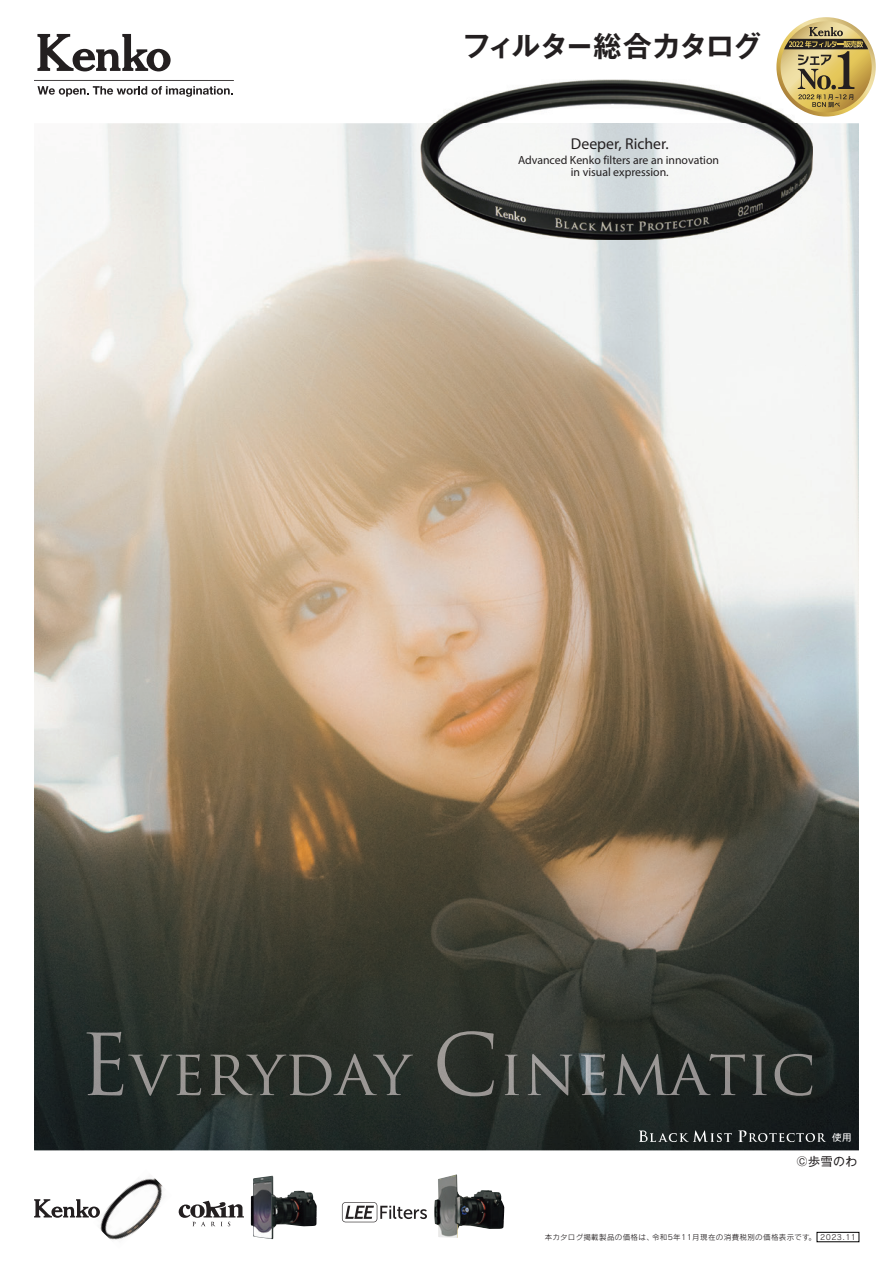
<style>
.page{position:relative;width:893px;height:1263px;background:#fff}
.page>*{position:absolute;margin:0;border:0;box-sizing:border-box;transform-origin:0 0}
.t1{font:700 28.5px "Gothic MB101 Pr 5 De";letter-spacing:-.03em;color:#231f20}
.t2{font:15.75px "Myriad Pro";color:#231f20}
.t3{font:12px "Gothic MB101 Pr 5";color:#231f20}
.t4{font:11.85px/11.9px "Myriad Pro";color:#231f20;text-align:center}
.t5{font:9.6px "Gothic MB101 Pr 5";color:#fff}
.t6{font:7.5px "Rodin Pro M";letter-spacing:.05em;color:#231f20}
</style>
<div class="page">
<img style="left:34px;top:123px;width:825px;height:1027px">
<svg style="left:37px;top:34px;width:134px;height:38px"></svg>
<hr style="left:34px;top:80px;width:200px;height:1px;background:#231f20">
<svg style="left:37px;top:86px;width:196px;height:11px"></svg>
<div style="left:817px;top:1232px;width:42px;height:10px;border:1px solid #020202"></div>
<svg style="left:34px;top:1199px;width:59px;height:19px"></svg>
<svg style="left:178px;top:1201px;width:66px;height:25px"></svg>
<img style="left:93px;top:1196px;width:52px;height:44px">
<img style="left:119px;top:1178px;width:44px;height:44px">
<img style="left:434px;top:1174px;width:70px;height:64px">
<img style="left:251px;top:1176px;width:66px;height:63px">
<svg style="left:342px;top:1202px;width:85px;height:20px"></svg>
<img style="left:421px;top:80px;width:392px;height:160px">
<svg style="left:776px;top:17px;width:100px;height:100px"></svg>
<svg style="left:780px;top:21px;width:92px;height:91px"></svg>
<svg style="left:784px;top:27px;width:84px;height:80px;background:#b4a063"></svg>
<svg style="left:639px;top:1130px;width:93px;height:12px"></svg>
<svg style="left:738px;top:1130px;width:88px;height:12px"></svg>
<img style="left:86px;top:1032px;width:37px;height:63px">
<img style="left:128px;top:1053px;width:285px;height:43px">
<img style="left:437px;top:1031px;width:57px;height:65px">
<img style="left:505px;top:1053px;width:307px;height:43px">
<h1 class="t1" style="left:462px;top:22px;width:301px">フィルター総合カタログ</h1>
<h2 class="t2" style="left:571px;top:134px;width:99px">Deeper, Richer.</h2>
<p class="t4" style="left:518px;top:154px;width:203px">Advanced Kenko filters are an innovation in visual expression.</p>
<p class="t5" style="left:832px;top:1129px;width:21px">使用</p>
<p class="t3" style="left:797px;top:1151px;width:62px">©歩雪のわ</p>
<p class="t6" style="left:545px;top:1232px;width:313px">本カタログ掲載製品の価格は、令和5年11月現在の消費税別の価格表示です。 2023.11</p>
</div>
